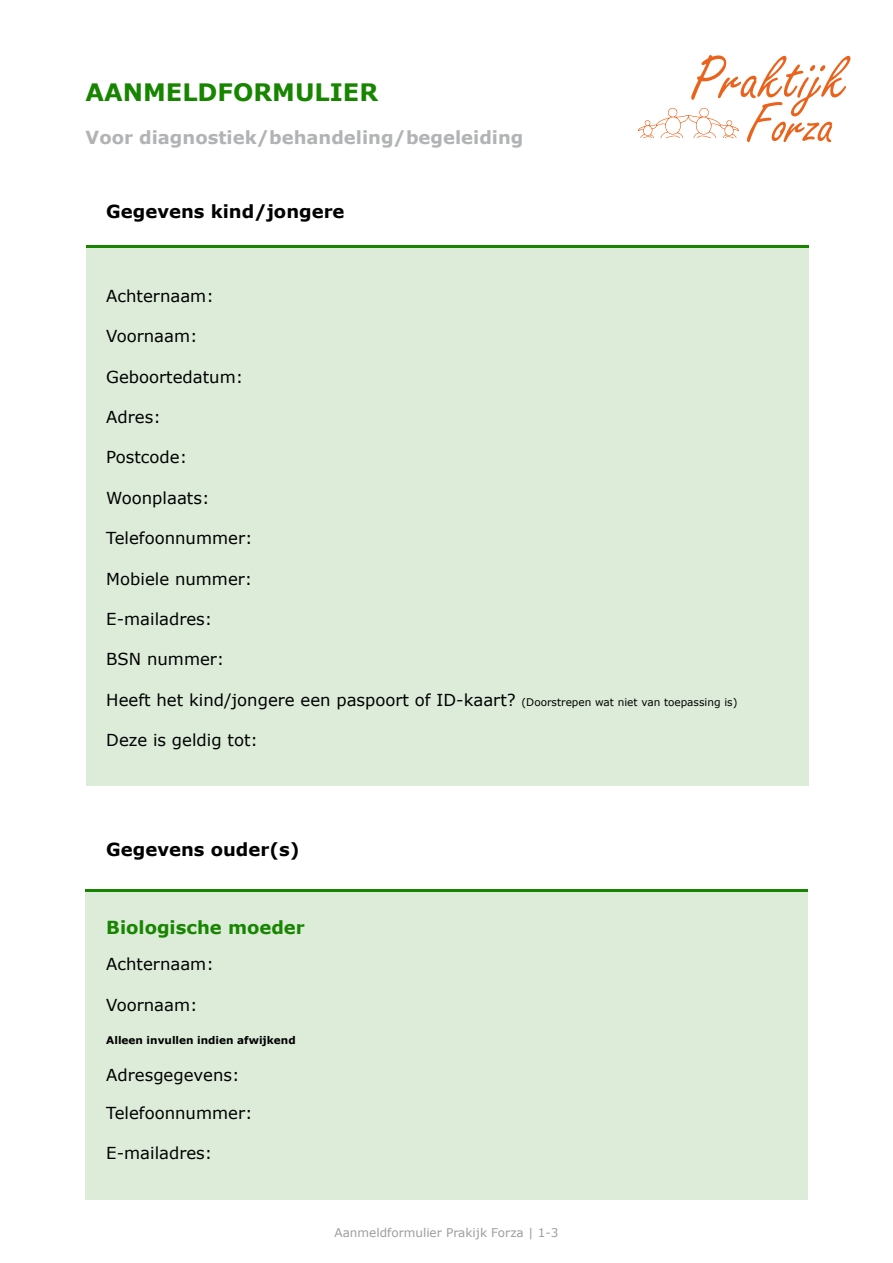
<style>
.page{position:relative;width:893px;height:1263px;background:#fff}
.page>*{position:absolute;margin:0;border:0;box-sizing:border-box;transform-origin:0 0}
.t1{font:700 24px "Verdana";color:#178500}
.t2{font:700 18px "Verdana";color:#b1b3b4}
.t3{font:700 18px "Verdana";color:#000}
.t4{font:700 18px "Verdana";color:#178500}
.t5{font:16.5px "Verdana";color:#000}
.t6{font:12px "Verdana";color:#9c9e9f}
.t7{font:700 10.5px "Verdana";color:#000}
.s1{font-size:10.5px}
</style>
<div class="page">
<div style="left:86px;top:246px;width:722px;height:540px;background:#dcecd9"></div>
<hr style="left:86px;top:246px;width:722px;height:2px;background:#178500">
<svg style="left:638px;top:55px;width:212px;height:87px"></svg>
<div style="left:85px;top:889px;width:723px;height:310px;background:#dcecd9"></div>
<hr style="left:85px;top:889px;width:723px;height:2px;background:#178500">
<h1 class="t1" style="left:86px;top:75px;width:294px">AANMELDFORMULIER</h1>
<p class="t2" style="left:86px;top:125px;width:439px">Voor diagnostiek/behandeling/begeleiding</p>
<p class="t3" style="left:106px;top:199px;width:240px">Gegevens kind/jongere</p>
<p class="t5" style="left:106px;top:284px;width:109px">Achternaam:</p>
<p class="t5" style="left:106px;top:325px;width:93px">Voornaam:</p>
<p class="t5" style="left:106px;top:365px;width:138px">Geboortedatum:</p>
<p class="t5" style="left:106px;top:406px;width:56px">Adres:</p>
<p class="t5" style="left:106px;top:446px;width:82px">Postcode:</p>
<p class="t5" style="left:106px;top:486px;width:105px">Woonplaats:</p>
<p class="t5" style="left:106px;top:527px;width:148px">Telefoonnummer:</p>
<p class="t5" style="left:106px;top:567px;width:148px">Mobiele nummer:</p>
<p class="t5" style="left:106px;top:608px;width:108px">E-mailadres:</p>
<p class="t5" style="left:106px;top:648px;width:120px">BSN nummer:</p>
<p class="t5" style="left:106px;top:688px;width:633px">Heeft het kind/jongere een paspoort of ID-kaart? <span class="s1">(Doorstrepen wat niet van toepassing is)</span></p>
<p class="t5" style="left:106px;top:729px;width:153px">Deze is geldig tot:</p>
<p class="t3" style="left:106px;top:836px;width:195px">Gegevens ouder(s)</p>
<p class="t4" style="left:106px;top:914px;width:200px">Biologische moeder</p>
<p class="t5" style="left:106px;top:953px;width:109px">Achternaam:</p>
<p class="t5" style="left:106px;top:993px;width:93px">Voornaam:</p>
<p class="t7" style="left:106px;top:1033px;width:191px">Alleen invullen indien afwijkend</p>
<p class="t5" style="left:106px;top:1064px;width:135px">Adresgegevens:</p>
<p class="t5" style="left:106px;top:1101px;width:148px">Telefoonnummer:</p>
<p class="t5" style="left:106px;top:1141px;width:108px">E-mailadres:</p>
<p class="t6" style="left:335px;top:1224px;width:225px">Aanmeldformulier Prakijk Forza | 1-3</p>
</div>
